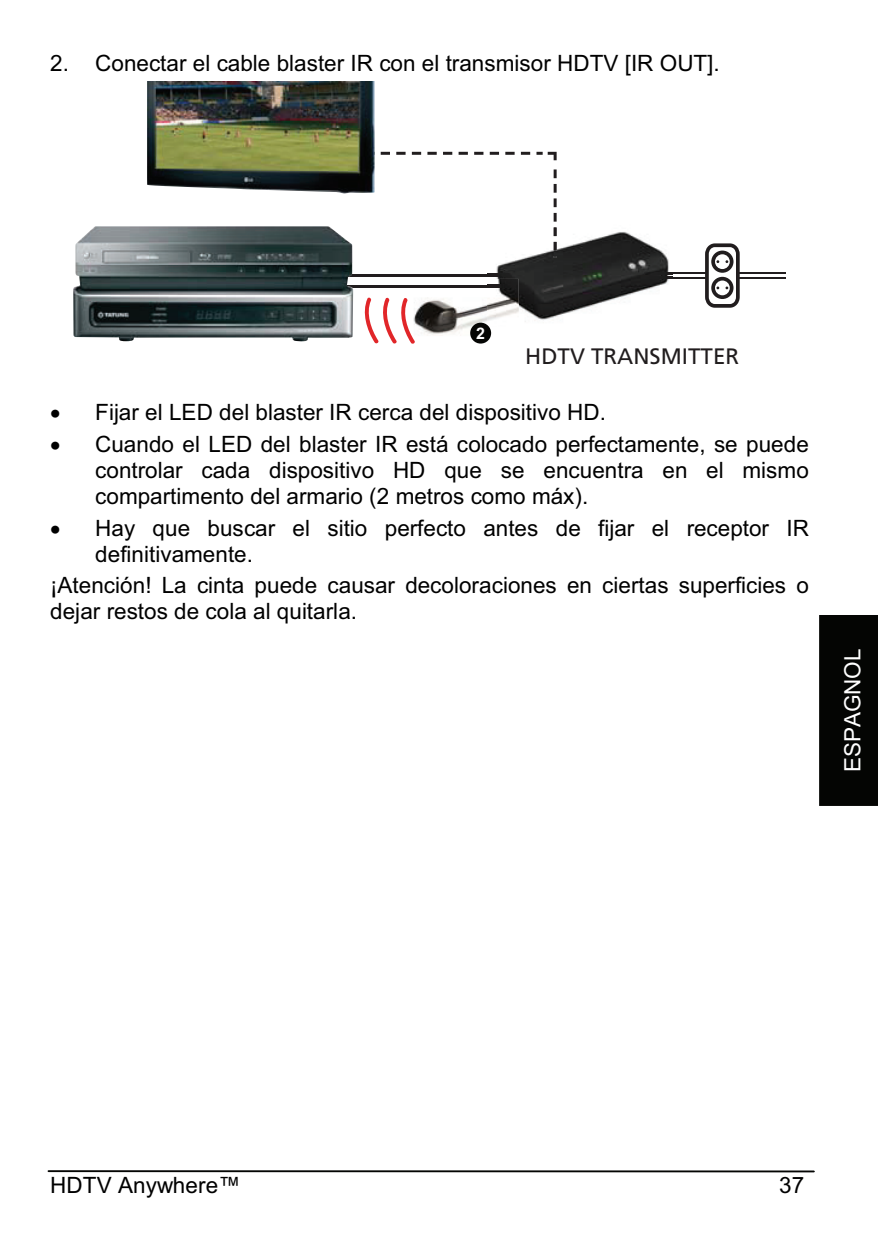
<style>
.page{position:relative;width:878px;height:1248px;background:#fff}
.page>*{position:absolute;margin:0;border:0;box-sizing:border-box;transform-origin:0 0}
.t1{font:22.5px/26px "Arial";color:#000}
.t2{font:22.5px "Arial";color:#fff}
.t3{font:22.25px "Frutiger";color:#211d1e}
.t4{font:700 16px "Arial";color:#fff}
</style>
<div class="page">
<hr style="left:48px;top:1170px;width:765px;height:2px;background:#040503">
<div style="left:819px;top:615px;width:59px;height:191px;background:#040503"></div>
<img style="left:416px;top:299px;width:76px;height:45px">
<hr style="left:336px;top:274px;width:175px;height:3px;background:#211d1e">
<hr style="left:336px;top:285px;width:175px;height:3px;background:#211d1e">
<img style="left:147px;top:81px;width:227px;height:111px">
<img style="left:73px;top:226px;width:280px;height:115px">
<hr style="left:644px;top:272px;width:141px;height:2px;background:#211d1e">
<hr style="left:644px;top:277px;width:141px;height:2px;background:#211d1e">
<svg style="left:705px;top:243px;width:34px;height:65px"></svg>
<img style="left:487px;top:227px;width:185px;height:95px">
<img style="left:487px;top:279px;width:32px;height:47px">
<svg style="left:332px;top:152px;width:224px;height:117px"></svg>
<img style="left:487px;top:274px;width:24px;height:3px">
<img style="left:644px;top:272px;width:28px;height:2px">
<img style="left:644px;top:277px;width:28px;height:2px">
<svg style="left:364px;top:297px;width:52px;height:47px"></svg>
<div style="left:470px;top:323px;width:21px;height:20px;background:#050604;border-radius:50%"></div>
<p class="t1" style="left:50px;top:52px;width:671px">2. Conectar el cable blaster IR con el transmisor HDTV [IR OUT].</p>
<p class="t4" style="left:476px;top:327px;width:10px">2</p>
<p class="t3" style="left:525px;top:347px;width:215px">HDTV TRANSMITTER</p>
<p class="t1" style="left:95px;top:398px;width:715px;line-height:32.5px">Fijar el LED del blaster IR cerca del dispositivo HD.<br>Cuando el LED del blaster IR está colocado perfectamente, se puede</p>
<p class="t1" style="left:95px;top:459px;width:715px">controlar cada dispositivo HD que se encuentra en el mismo compartimento del armario (2 metros como máx).</p>
<p class="t1" style="left:95px;top:517px;width:715px">Hay que buscar el sitio perfecto antes de fijar el receptor IR definitivamente.</p>
<p class="t1" style="left:50px;top:574px;width:760px">¡Atención! La cinta puede causar decoloraciones en ciertas superficies o dejar restos de cola al quitarla.</p>
<p class="t2" style="left:844px;top:772px;width:125px;rotate:-90deg">ESPAGNOL</p>
<p class="t1" style="left:50px;top:1174px;width:192px">HDTV Anywhere™</p>
<p class="t1" style="left:779px;top:1174px;width:27px">37</p>
</div>
